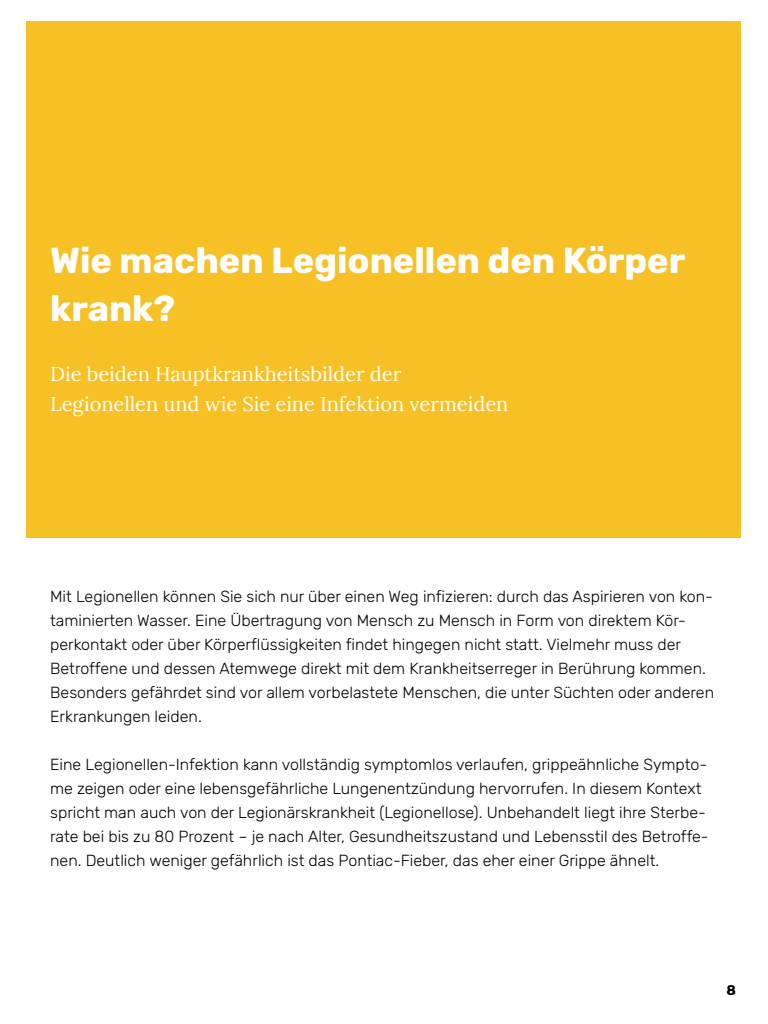
<style>
.page{position:relative;width:768px;height:1024px;background:#fff}
.page>*{position:absolute;margin:0;border:0;box-sizing:border-box;transform-origin:0 0}
.t1{font:700 36px/48px "Rubik";color:#fff}
.t2{font:20px/30px "Lora";color:#fff}
.t3{font:300 16px/24px "Rubik";color:#000001}
.t4{font:700 14px "Rubik";color:#000001}
</style>
<div class="page">
<div style="left:26px;top:21px;width:715px;height:517px;background:#f7c125"></div>
<h1 class="t1" style="left:50px;top:237px;width:637px">Wie machen Legionellen den Körper krank?</h1>
<p class="t2" style="left:50px;top:357px;width:460px">Die beiden Hauptkrankheitsbilder der<br>Legionellen und wie Sie eine Infektion vermeiden</p>
<p class="t3" style="left:50px;top:585px;width:665px">Mit Legionellen können Sie sich nur über einen Weg infizieren: durch das Aspirieren von kon&shy;taminierten Wasser. Eine Übertragung von Mensch zu Mensch in Form von direktem Kör&shy;perkontakt oder über Körperflüssigkeiten findet hingegen nicht statt. Vielmehr muss der Betroffene und dessen Atemwege direkt mit dem Krankheitserreger in Berührung kommen.<br>Besonders gefährdet sind vor allem vorbelastete Menschen, die unter Süchten oder anderen Erkrankungen leiden.</p>
<p class="t3" style="left:50px;top:753px;width:660px">Eine Legionellen-Infektion kann vollständig symptomlos verlaufen, grippeähnliche Sympto&shy;me zeigen oder eine lebensgefährliche Lungenentzündung hervorrufen. In diesem Kontext spricht man auch von der Legionärskrankheit (Legionellose). Unbehandelt liegt ihre Sterbe&shy;rate bei bis zu 80 Prozent – je nach Alter, Gesundheitszustand und Lebensstil des Betroffe&shy;nen. Deutlich weniger gefährlich ist das Pontiac-Fieber, das eher einer Grippe ähnelt.</p>
<p class="t4" style="left:727px;top:982px;width:11px">8</p>
</div>
